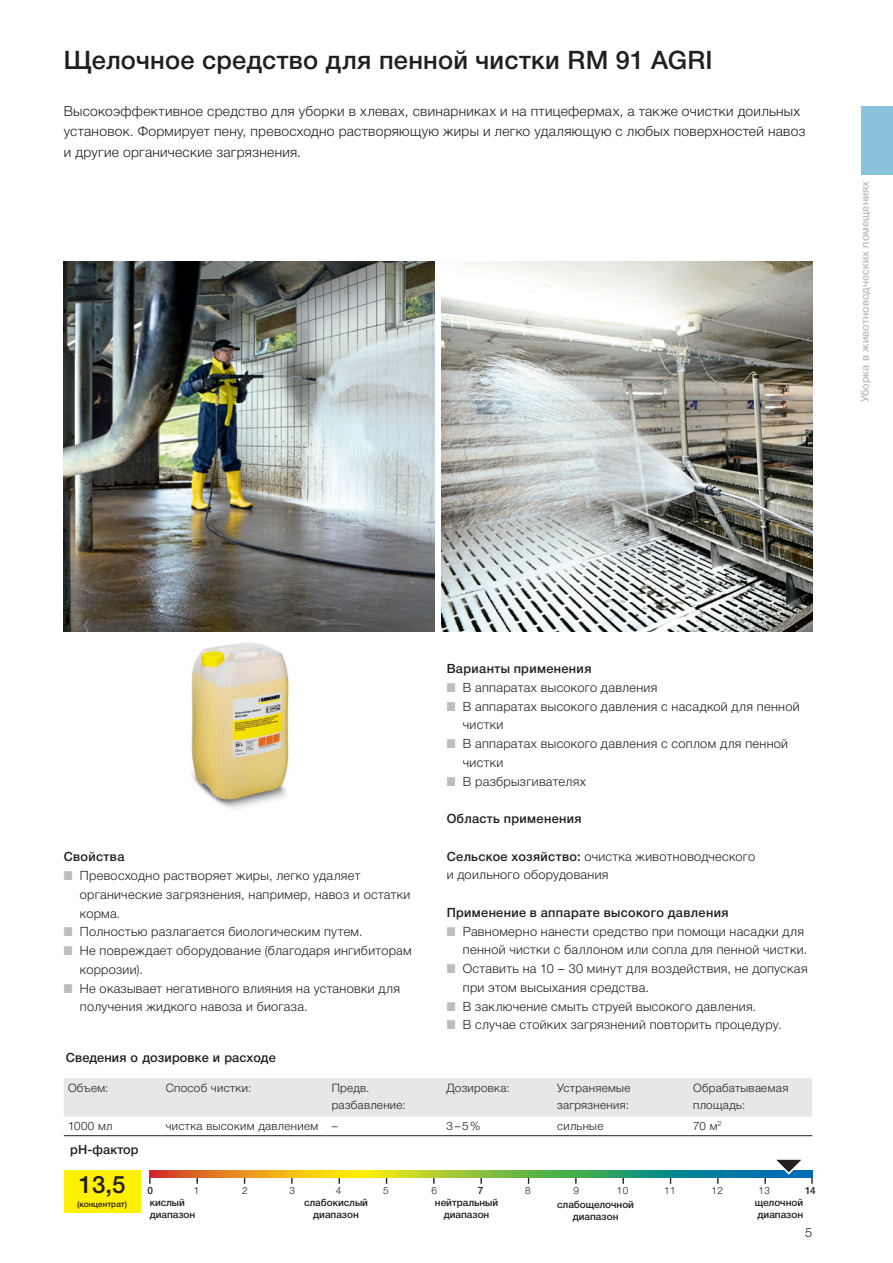
<style>
.page{position:relative;width:893px;height:1263px;background:#fff}
.page>*{position:absolute;margin:0;border:0;box-sizing:border-box;transform-origin:0 0}
.t1{font:500 25.5px "Helvetica Neue Cyr";letter-spacing:.01em;color:#231f20}
.t2{font:500 24px "Helvetica Neue LT Pro";color:#231f20}
.t3{font:300 13.8px/20.2px "Helvetica Neue Cyr";letter-spacing:.02em;color:#231f20}
.t4{font:300 12.75px/18.8px "Helvetica Neue Cyr";letter-spacing:.025em;color:#231f20}
.t5{font:500 12.75px "Helvetica Neue Cyr";letter-spacing:.025em;color:#231f20}
.t6{font:300 12.75px "Helvetica Neue LT Pro";color:#231f20}
.t7{font:300 11.7px/17.2px "Helvetica Neue Cyr";letter-spacing:.03em;color:#231f20}
.t8{font:500 10.8px "Helvetica Neue Cyr";letter-spacing:.01em;color:#bcbdc0}
.t9{font:500 10.05px/12px "Helvetica Neue Cyr";color:#231f20;text-align:center}
.t10{font:300 10.05px "Helvetica Neue LT Pro";letter-spacing:.04em;color:#231f20}
.t11{font:500 10.05px "Helvetica Neue LT Pro";color:#231f20}
.t12{font:500 8.25px "Helvetica Neue Cyr";color:#231f20}
.s1{color:#bcbdc0}
.s2{font-weight:500}
</style>
<div class="page">
<img style="left:166px;top:631px;width:143px;height:178px">
<img style="left:64px;top:261px;width:371px;height:370px">
<img style="left:441px;top:261px;width:371px;height:370px">
<div style="left:861px;top:106px;width:32px;height:68px;background:#8ac1db"></div>
<div style="left:64px;top:1170px;width:76px;height:43px;background:#fff101"></div>
<svg style="left:150px;top:1170px;width:622px;height:7px;background:#8aa445"></svg>
<svg style="left:772px;top:1159px;width:41px;height:25px"></svg>
<div style="left:64px;top:1078px;width:748px;height:38px;background:#e6e7e9"></div>
<hr style="left:64px;top:1135px;width:98px;height:1px;background:#231f20">
<hr style="left:162px;top:1135px;width:165px;height:1px;background:#231f20">
<hr style="left:327px;top:1135px;width:115px;height:1px;background:#231f20">
<hr style="left:442px;top:1135px;width:111px;height:1px;background:#231f20">
<hr style="left:553px;top:1135px;width:136px;height:1px;background:#231f20">
<hr style="left:689px;top:1135px;width:123px;height:1px;background:#231f20">
<h1 class="t1" style="left:64px;top:46px;width:650px">Щелочное средство для пенной чистки RM 91 AGRI</h1>
<p class="t3" style="left:64px;top:101px;width:743px">Высокоэффективное средство для уборки в хлевах, свинарниках и на птицефермах, а также очистки доильных установок. Формирует пену, превосходно растворяющую жиры и легко удаляющую с любых поверхностей навоз и другие органические загрязнения.</p>
<p class="t8" style="left:859px;top:402px;width:223px;rotate:-90deg">Уборка в животноводческих помещениях</p>
<p class="t5" style="left:64px;top:850px;width:62px">Свойства</p>
<p class="t4" style="left:80px;top:866px;width:332px;text-indent:-16px"><span class="s1">■</span> Превосходно растворяет жиры, легко удаляет органические загрязнения, например, навоз и остатки корма.</p>
<p class="t4" style="left:64px;top:923px;width:300px"><span class="s1">■</span> Полностью разлагается биологическим путем.</p>
<p class="t4" style="left:80px;top:941px;width:333px;text-indent:-16px"><span class="s1">■</span> Не повреждает оборудование (благодаря ингибиторам коррозии).</p>
<p class="t4" style="left:80px;top:979px;width:321px;text-indent:-16px"><span class="s1">■</span> Не оказывает негативного влияния на установки для получения жидкого навоза и биогаза.</p>
<p class="t5" style="left:447px;top:662px;width:146px">Варианты применения</p>
<p class="t4" style="left:447px;top:678px;width:212px"><span class="s1">■</span> В аппаратах высокого давления</p>
<p class="t4" style="left:463px;top:697px;width:338px;text-indent:-16px"><span class="s1">■</span> В аппаратах высокого давления с насадкой для пенной чистки</p>
<p class="t4" style="left:463px;top:734px;width:327px;text-indent:-16px"><span class="s1">■</span> В аппаратах высокого давления с соплом для пенной чистки</p>
<p class="t4" style="left:447px;top:772px;width:141px"><span class="s1">■</span> В разбрызгивателях</p>
<p class="t5" style="left:447px;top:812px;width:136px">Область применения</p>
<p class="t4" style="left:447px;top:847px;width:310px"><span class="s2">Сельское хозяйство:</span> очистка животноводческого и доильного оборудования</p>
<p class="t5" style="left:447px;top:905px;width:283px">Применение в аппарате высокого давления</p>
<p class="t4" style="left:447px;top:922px;width:362px;text-align:right"><span class="s1">■</span> Равномерно нанести средство при помощи насадки для пенной чистки с баллоном или сопла для пенной чистки.</p>
<p class="t4" style="left:463px;top:959px;width:346px;text-indent:-16px"><span class="s1">■</span> Оставить на 10 – 30 минут для воздействия, не допуская при этом высыхания средства.</p>
<p class="t4" style="left:447px;top:997px;width:311px"><span class="s1">■</span> В заключение смыть струей высокого давления.</p>
<p class="t4" style="left:447px;top:1016px;width:336px"><span class="s1">■</span> В случае стойких загрязнений повторить процедуру.</p>
<p class="t5" style="left:66px;top:1050px;width:211px">Сведения о дозировке и расходе</p>
<p class="t7" style="left:68px;top:1079px;width:42px">Объем:</p>
<p class="t7" style="left:166px;top:1079px;width:87px">Способ чистки:</p>
<p class="t7" style="left:332px;top:1079px;width:76px">Предв. разбавление:</p>
<p class="t7" style="left:446px;top:1079px;width:65px">Дозировка:</p>
<p class="t7" style="left:557px;top:1079px;width:75px">Устраняемые загрязнения:</p>
<p class="t7" style="left:693px;top:1079px;width:97px">Обрабатываемая площадь:</p>
<p class="t7" style="left:68px;top:1117px;width:46px">1000 мл</p>
<p class="t7" style="left:166px;top:1117px;width:173px">чистка высоким давлением –</p>
<p class="t7" style="left:446px;top:1117px;width:36px">3–5%</p>
<p class="t7" style="left:557px;top:1117px;width:48px">сильные</p>
<p class="t7" style="left:693px;top:1117px;width:30px">70 м<sup>2</sup></p>
<p class="t5" style="left:70px;top:1142px;width:70px">pH-фактор</p>
<h2 class="t2" style="left:79px;top:1170px;width:48px">13,5</h2>
<p class="t12" style="left:77px;top:1199px;width:52px">(концентрат)</p>
<p class="t11" style="left:148px;top:1184px;width:7px">0</p>
<p class="t10" style="left:194px;top:1184px;width:7px">1</p>
<p class="t10" style="left:242px;top:1184px;width:7px">2</p>
<p class="t10" style="left:289px;top:1184px;width:7px">3</p>
<p class="t10" style="left:336px;top:1184px;width:7px">4</p>
<p class="t10" style="left:383px;top:1184px;width:7px">5</p>
<p class="t10" style="left:431px;top:1184px;width:7px">6</p>
<p class="t11" style="left:478px;top:1184px;width:7px">7</p>
<p class="t10" style="left:525px;top:1184px;width:7px">8</p>
<p class="t10" style="left:573px;top:1184px;width:7px">9</p>
<p class="t10" style="left:617px;top:1184px;width:13px">10</p>
<p class="t10" style="left:664px;top:1184px;width:13px">11</p>
<p class="t10" style="left:712px;top:1184px;width:13px">12</p>
<p class="t10" style="left:759px;top:1184px;width:13px">13</p>
<p class="t11" style="left:805px;top:1184px;width:12px">14</p>
<p class="t9" style="left:304px;top:1197px;width:65px">слабокислый диапазон</p>
<p class="t9" style="left:557px;top:1198px;width:78px">слабощелочной диапазон</p>
<p class="t9" style="left:150px;top:1197px;width:47px;text-align:left">кислый диапазон</p>
<p class="t9" style="left:435px;top:1197px;width:65px">нейтральный диапазон</p>
<p class="t9" style="left:755px;top:1197px;width:50px;text-align:left">щелочной диапазон</p>
<p class="t6" style="left:805px;top:1225px;width:9px">5</p>
</div>
